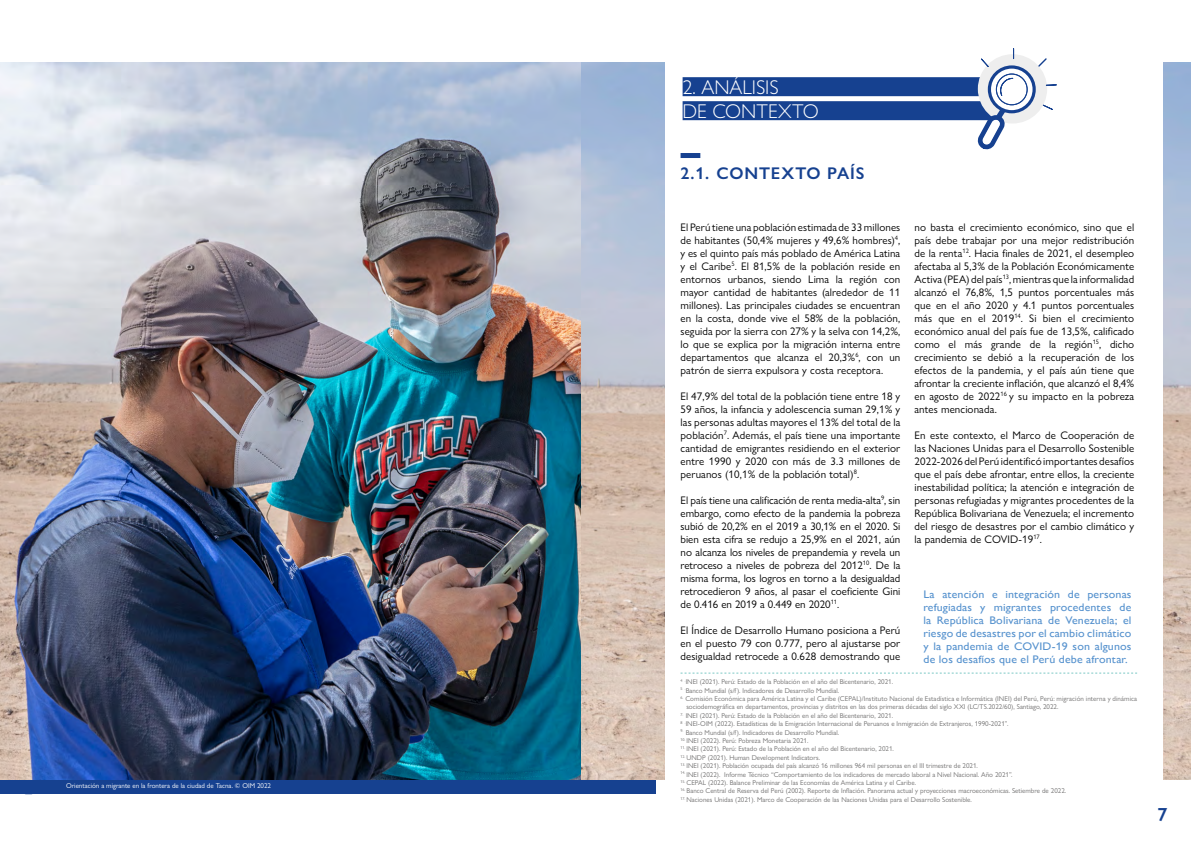
<style>
.page{position:relative;width:1191px;height:842px;background:#fff}
.page>*{position:absolute;margin:0;border:0;box-sizing:border-box;transform-origin:0 0}
.t1{font:300 20px/24px "Gill Sans Nova";color:#fff}
.t2{font:600 19px "Gill Sans Nova";color:#164190}
.t3{font:600 17px "Gill Sans Nova";letter-spacing:.05em;color:#164190}
.t4{font:11px/13px "Gill Sans Nova";letter-spacing:.01em;color:#000;text-align:justify}
.t5{font:500 11px/13px "Gill Sans Nova";letter-spacing:.01em;color:#5692ce;text-align:justify;scale:1.08 1}
.t6{font:7px/8.4px "Gill Sans Nova";color:#706f6f}
.t7{font:7px "Gill Sans Nova";color:#fff}
</style>
<div class="page">
<div style="left:0;top:779px;width:655px;height:15px;background:#164190"></div>
<img style="left:0;top:62px;width:581px;height:717px">
<div style="left:682px;top:77px;width:321px;height:19px;background:#164190"></div>
<div style="left:682px;top:101px;width:316px;height:19px;background:#164190"></div>
<div style="left:680px;top:153px;width:20px;height:5px;background:#164190"></div>
<svg style="left:680px;top:673px;width:457px;height:1px"></svg>
<svg style="left:973px;top:48px;width:84px;height:102px"></svg>
<img style="left:581px;top:62px;width:83px;height:717px">
<img style="left:1163px;top:62px;width:28px;height:717px">
<p class="t7" style="left:66px;top:781px;width:207px">Orientación a migrante en la frontera de la ciudad de Tacna. © OIM 2022</p>
<h1 class="t1" style="left:682px;top:75px;width:138px">2. ANÁLISIS<br>DE CONTEXTO</h1>
<h3 class="t3" style="left:680px;top:163px;width:185px">2.1. CONTEXTO PAÍS</h3>
<p class="t4" style="left:680px;top:221px;width:221px">El Perú tiene una población estimada de 33 millones de habitantes (50,4% mujeres y 49,6% hombres)<sup>4</sup>, y es el quinto país más poblado de América Latina y el Caribe<sup>5</sup>. El 81,5% de la población reside en entornos urbanos, siendo Lima la región con mayor cantidad de habitantes (alrededor de 11 millones). Las principales ciudades se encuentran en la costa, donde vive el 58% de la población, seguida por la sierra con 27% y la selva con 14,2%, lo que se explica por la migración interna entre departamentos que alcanza el 20,3%<sup>6</sup>, con un patrón de sierra expulsora y costa receptora.</p>
<p class="t4" style="left:680px;top:390px;width:221px">El 47,9% del total de la población tiene entre 18 y 59 años, la infancia y adolescencia suman 29,1% y las personas adultas mayores el 13% del total de la población<sup>7</sup>. Además, el país tiene una importante cantidad de emigrantes residiendo en el exterior entre 1990 y 2020 con más de 3.3 millones de peruanos (10,1% de la población total)<sup>8</sup>.</p>
<p class="t4" style="left:680px;top:494px;width:221px">El país tiene una calificación de renta media-alta<sup>9</sup>, sin embargo, como efecto de la pandemia la pobreza subió de 20,2% en el 2019 a 30,1% en el 2020. Si bien esta cifra se redujo a 25,9% en el 2021, aún no alcanza los niveles de prepandemia y revela un retroceso a niveles de pobreza del 2012<sup>10</sup>. De la misma forma, los logros en torno a la desigualdad retrocedieron 9 años, al pasar el coeficiente Gini de 0.416 en 2019 a 0.449 en 2020<sup>11</sup>.</p>
<p class="t4" style="left:680px;top:624px;width:221px">El Índice de Desarrollo Humano posiciona a Perú en el puesto 79 con 0.777, pero al ajustarse por desigualdad retrocede a 0.628 demostrando que</p>
<p class="t4" style="left:914px;top:221px;width:221px">no basta el crecimiento económico, sino que el país debe trabajar por una mejor redistribución de la renta<sup>12</sup>. Hacia finales de 2021, el desempleo afectaba al 5,3% de la Población Económicamente Activa (PEA) del país<sup>13</sup>, mientras que la informalidad alcanzó el 76,8%, 1,5 puntos porcentuales más que en el año 2020 y 4.1 puntos porcentuales más que en el 2019<sup>14</sup>. Si bien el crecimiento económico anual del país fue de 13,5%, calificado como el más grande de la región<sup>15</sup>, dicho crecimiento se debió a la recuperación de los efectos de la pandemia, y el país aún tiene que afrontar la creciente inflación, que alcanzó el 8,4% en agosto de 2022<sup>16</sup> y su impacto en la pobreza antes mencionada.</p>
<p class="t4" style="left:914px;top:429px;width:221px">En este contexto, el Marco de Cooperación de las Naciones Unidas para el Desarrollo Sostenible 2022-2026 del Perú identificó importantes desafíos que el país debe afrontar, entre ellos, la creciente inestabilidad política; la atención e integración de personas refugiadas y migrantes procedentes de la República Bolivariana de Venezuela; el incremento del riesgo de desastres por el cambio climático y la pandemia de COVID-19<sup>17</sup>.</p>
<p class="t5" style="left:923px;top:587px;width:194px">La atención e integración de personas refugiadas y migrantes procedentes de la República Bolivariana de Venezuela; el riesgo de desastres por el cambio climático y la pandemia de COVID-19 son algunos de los desafíos que el Perú debe afrontar.</p>
<p class="t6" style="left:680px;top:677px;width:214px"><sup>4</sup> <sup>.</sup>INEI (2021). Perú: Estado de la Población en el año del Bicentenario, 2021.<br><sup>5</sup> <sup>.</sup>Banco Mundial (s/f). Indicadores de Desarrollo Mundial.</p>
<p class="t6" style="left:686px;top:694px;width:452px;text-indent:-6px"><sup>6.</sup> Comisión Económica para América Latina y el Caribe (CEPAL)/Instituto Nacional de Estadística e Informática (INEI) del Perú, Perú: migración interna y dinámica sociodemográfica en departamentos, provincias y distritos en las dos primeras décadas del siglo XXI (LC/TS.2022/60), Santiago, 2022.</p>
<p class="t6" style="left:680px;top:711px;width:329px"><sup>7.</sup> INEI (2021). Perú: Estado de la Población en el año del Bicentenario, 2021.<br><sup>8</sup> <sup>.</sup>INEI-OIM (2022). Estadísticas de la Emigración Internacional de Peruanos e Inmigración de Extranjeros, 1990-2021”.</p>
<p class="t6" style="left:680px;top:728px;width:160px"><sup>9.</sup> Banco Mundial (s/f). Indicadores de Desarrollo Mundial.</p>
<p class="t6" style="left:680px;top:736px;width:129px"><sup>10.</sup> INEI (2022). Perú: Pobreza Monetaria 2021.</p>
<p class="t6" style="left:680px;top:745px;width:215px"><sup>11.</sup> INEI (2021). Perú: Estado de la Población en el año del Bicentenario, 2021.</p>
<p class="t6" style="left:680px;top:753px;width:141px"><sup>12.</sup> UNDP (2021). Human Development Indicators.</p>
<p class="t6" style="left:680px;top:761px;width:299px"><sup>13.</sup> INEI (2021). Población ocupada del país alcanzó 16 millones 964 mil personas en el III trimestre de 2021.</p>
<p class="t6" style="left:680px;top:770px;width:333px"><sup>14.</sup> INEI (2022). Informe Técnico “Comportamiento de los indicadores de mercado laboral a Nivel Nacional. Año 2021”.</p>
<p class="t6" style="left:680px;top:778px;width:237px"><sup>15.</sup> CEPAL (2022). Balance Preliminar de las Economías de América Latina y el Caribe.</p>
<p class="t6" style="left:680px;top:787px;width:387px"><sup>16.</sup> Banco Central de Reserva del Perú (2002). Reporte de Inflación. Panorama actual y proyecciones macroeconómicas. Setiembre de 2022.</p>
<p class="t6" style="left:680px;top:795px;width:293px"><sup>17.</sup> Naciones Unidas (2021). Marco de Cooperación de las Naciones Unidas para el Desarrollo Sostenible.</p>
<h2 class="t2" style="left:1157px;top:803px;width:12px">7</h2>
</div>
